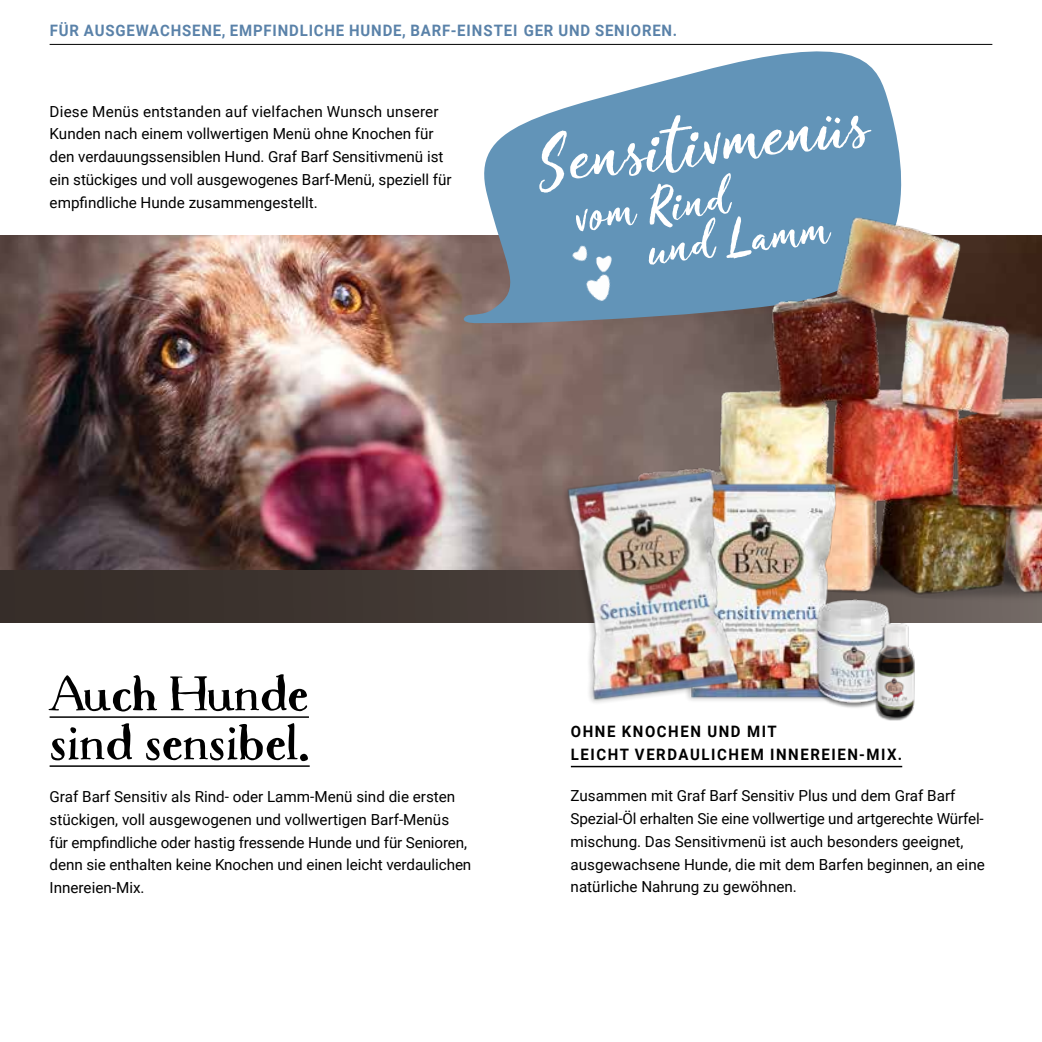
<style>
.page{position:relative;width:1042px;height:1042px;background:#fff}
.page>*{position:absolute;margin:0;border:0;box-sizing:border-box;transform-origin:0 0}
.t1{font:500 76.48px "Crushine Brush Script";color:#fff}
.t2{font:500 54.43px/42.2px "Crushine Brush Script";color:#fff}
.t3{font:700 50.75px/49px "Macarons";color:#000}
.t4{font:700 15.75px "Roboto";letter-spacing:.055em;color:#5a82a9;scale:.95 1}
.t5{font:700 15.75px/22.8px "Roboto";letter-spacing:.105em;color:#000;scale:.95 1}
.t6{font:15.22px/22.8px "Roboto";color:#000}
</style>
<div class="page">
<img style="left:0;top:236px;width:569px;height:334px">
<svg style="left:456px;top:43px;width:453px;height:280px;fill:#6294b8"></svg>
<img style="left:566px;top:235px;width:3px;height:34px">
<hr style="left:571px;top:766px;width:331px;height:1px;background:#000">
<svg style="left:0;top:570px;width:1042px;height:53px;background:#403732"></svg>
<hr style="left:50px;top:716px;width:259px;height:2px;background:#000">
<hr style="left:50px;top:765px;width:260px;height:2px;background:#000">
<img style="left:569px;top:205px;width:473px;height:401px">
<img style="left:767px;top:460px;width:94px;height:241px">
<img style="left:544px;top:441px;width:223px;height:262px">
<img style="left:792px;top:593px;width:101px;height:115px">
<div style="left:874px;top:625px;width:40px;height:95px;background:#000;opacity:.5"></div>
<img style="left:870px;top:622px;width:48px;height:95px">
<hr style="left:50px;top:44px;width:942px;height:1px;background:#000">
<p class="t4" style="left:50px;top:20px;width:662px">FÜR AUSGEWACHSENE, EMPFINDLICHE HUNDE, BARF-EINSTEI GER UND SENIOREN.</p>
<p class="t6" style="left:50px;top:99px;width:403px">Diese Menüs entstanden auf vielfachen Wunsch unserer Kunden nach einem vollwertigen Menü ohne Knochen für den verdauungssensiblen Hund. Graf Barf Sensitivmenü ist ein stückiges und voll ausgewogenes Barf-Menü, speziell für empfindliche Hunde zusammengestellt.</p>
<h1 class="t1" style="left:535px;top:115px;width:331px;rotate:-7deg">Sensitivmenüs</h1>
<h2 class="t2" style="left:641px;top:186px;width:183px;text-indent:-68px;rotate:-7deg">vom Rind<br>und Lamm</h2>
<h3 class="t3" style="left:50px;top:670px;width:262px">Auch Hunde sind sensibel.</h3>
<p class="t6" style="left:50px;top:785px;width:423px">Graf Barf Sensitiv als Rind- oder Lamm-Menü sind die ersten stückigen, voll ausgewogenen und vollwertigen Barf-Menüs für empfindliche oder hastig fressende Hunde und für Senioren, denn sie enthalten keine Knochen und einen leicht verdaulichen Innereien-Mix.</p>
<p class="t5" style="left:571px;top:719px;width:350px">OHNE KNOCHEN UND MIT<br>LEICHT VERDAULICHEM INNEREIEN-MIX.</p>
<p class="t6" style="left:570px;top:784px;width:416px">Zusammen mit Graf Barf Sensitiv Plus und dem Graf Barf Spezial-Öl erhalten Sie eine vollwertige und artgerechte Würfel&shy;mischung. Das Sensitivmenü ist auch besonders geeignet, ausgewachsene Hunde, die mit dem Barfen beginnen, an eine natürliche Nahrung zu gewöhnen.</p>
</div>
